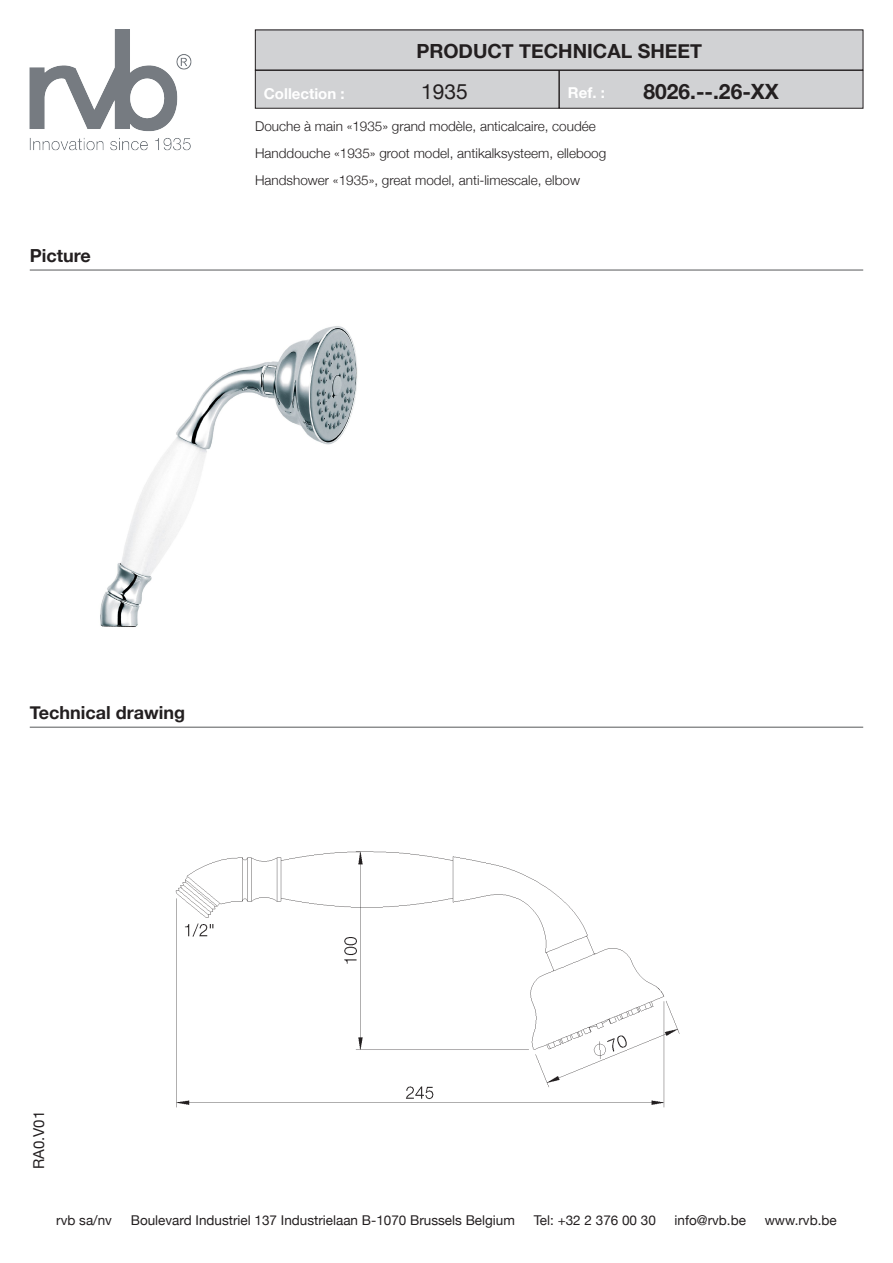
<style>
.page{position:relative;width:893px;height:1263px;background:#fff}
.page>*{position:absolute;margin:0;border:0;box-sizing:border-box;transform-origin:0 0}
.t1{font:700 21px "Helvetica Neue";color:#231f20}
.t2{font:21px "Helvetica Neue";color:#231f20}
.t3{font:700 19.5px "Helvetica Neue";color:#231f20}
.t4{font:700 18px "Helvetica Neue";color:#231f20}
.t5{font:700 15px "Helvetica Neue";color:#fff}
.t6{font:15px "Helvetica Neue";color:#231f20}
.t7{font:300 13.5px "Helvetica Neue";color:#231f20}
.t8{font:13.5px "Helvetica Neue";color:#231f20}
</style>
<div class="page">
<img style="left:30px;top:30px;width:162px;height:121px">
<div style="left:255px;top:70px;width:304px;height:38px;background:#d1d2d4"></div>
<div style="left:255px;top:70px;width:304px;height:38px;border:1px solid #231f20"></div>
<div style="left:559px;top:70px;width:304px;height:38px;background:#d1d2d4"></div>
<div style="left:559px;top:70px;width:304px;height:38px;border:1px solid #231f20"></div>
<div style="left:255px;top:30px;width:608px;height:40px;background:#d1d2d4"></div>
<hr style="left:30px;top:727px;width:833px;height:1px;background:#57585a">
<hr style="left:30px;top:270px;width:833px;height:1px;background:#57585a">
<img style="left:100px;top:326px;width:258px;height:301px">
<img style="left:175px;top:851px;width:505px;height:257px">
<h2 class="t3" style="left:416px;top:39px;width:287px">PRODUCT TECHNICAL SHEET</h2>
<p class="t2" style="left:421px;top:79px;width:48px">1935</p>
<p class="t1" style="left:643px;top:79px;width:137px">8026.--.26-XX</p>
<p class="t5" style="left:264px;top:84px;width:82px">Collection :</p>
<p class="t5" style="left:568px;top:83px;width:38px">Ref. :</p>
<h3 class="t4" style="left:30px;top:244px;width:63px">Picture</h3>
<p class="t7" style="left:255px;top:118px;width:342px">Douche à main «1935» grand modèle, anticalcaire, coudée</p>
<p class="t7" style="left:255px;top:145px;width:353px">Handdouche «1935» groot model, antikalksysteem, elleboog</p>
<p class="t7" style="left:255px;top:172px;width:326px">Handshower «1935», great model, anti-limescale, elbow</p>
<h3 class="t4" style="left:30px;top:702px;width:157px">Technical drawing</h3>
<p class="t6" style="left:30px;top:1169px;width:60px;rotate:-90deg">RA0.V01</p>
<p class="t8" style="left:56px;top:1212px;width:57px">rvb sa/nv</p>
<p class="t8" style="left:131px;top:1212px;width:386px">Boulevard Industriel 137 Industrielaan B-1070 Brussels Belgium</p>
<p class="t8" style="left:534px;top:1212px;width:124px">Tel: +32 2 376 00 30</p>
<p class="t8" style="left:675px;top:1212px;width:73px">info@rvb.be</p>
<p class="t8" style="left:765px;top:1212px;width:73px">www.rvb.be</p>
</div>
